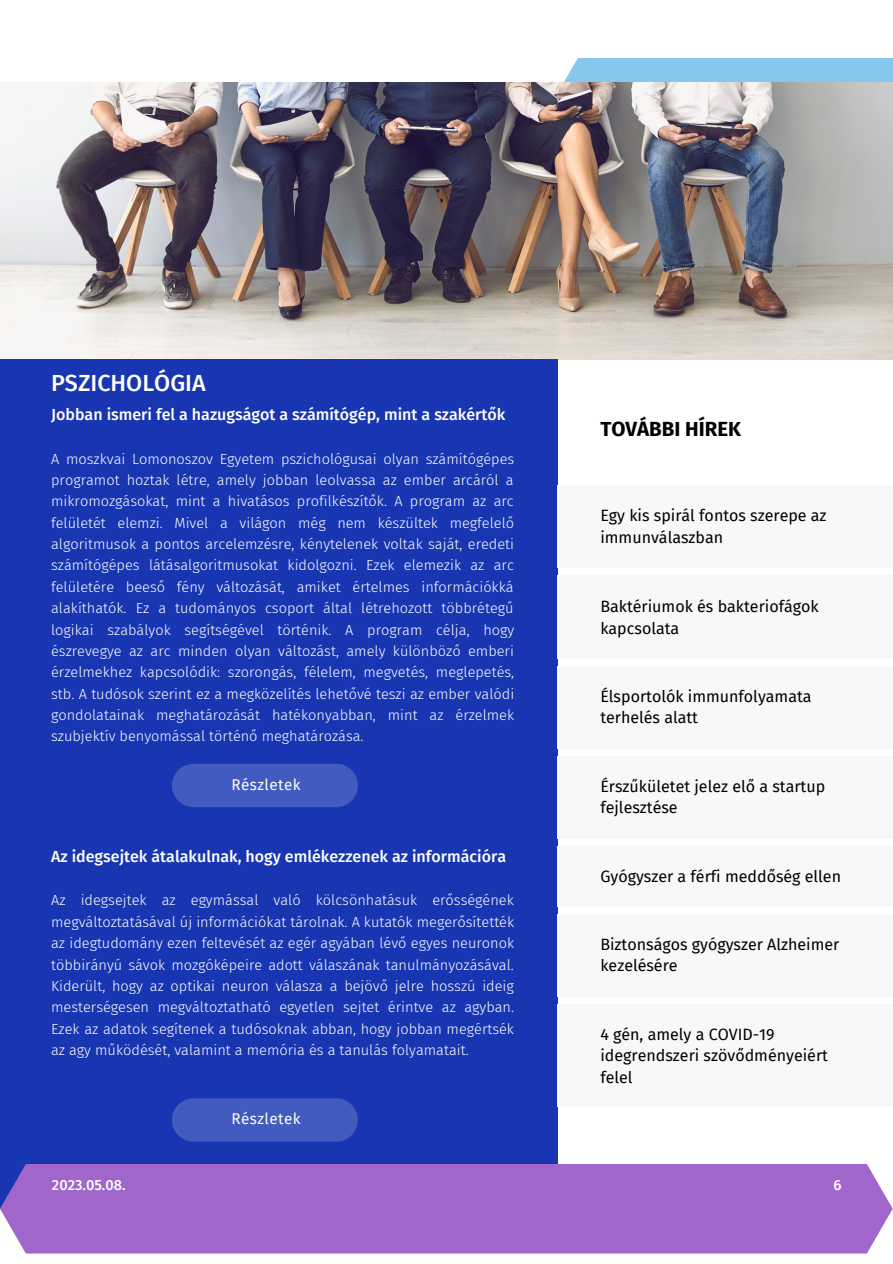
<style>
.page{position:relative;width:893px;height:1264px;background:#fff}
.page>*{position:absolute;margin:0;border:0;box-sizing:border-box;transform-origin:0 0}
.t1{font:500 23.25px "Fira Sans";color:#fff}
.t2{font:700 20.4px "Fira Sans";color:#000}
.t3{font:16.05px/21.3px "Fira Sans";color:#000}
.t4{font:500 16.05px "Fira Sans";color:#fff}
.t5{font:15.3px "Fira Sans";letter-spacing:.03em;color:#fff}
.t6{font:300 14.55px/21.3px "Fira Sans";color:#fff;text-align:justify}
.t7{font:500 14.55px "Fira Sans";color:#fff}
</style>
<div class="page">
<svg style="left:557px;top:58px;width:335px;height:25px;background:#8dc9ec"></svg>
<img style="left:0;top:83px;width:892px;height:276px">
<div style="left:0;top:359px;width:558px;height:849px;background:#1836b2"></div>
<div style="left:557px;top:486px;width:335px;height:82px;background:#f8f8f8"></div>
<div style="left:557px;top:575px;width:335px;height:83px;background:#f8f8f8"></div>
<div style="left:557px;top:666px;width:335px;height:82px;background:#f8f8f8"></div>
<div style="left:557px;top:756px;width:335px;height:82px;background:#f8f8f8"></div>
<div style="left:0;top:1164px;width:892px;height:89px;background:#a066cb"></div>
<div style="left:172px;top:763px;width:186px;height:44px;background:#425bc0;border-radius:21px"></div>
<div style="left:172px;top:1098px;width:186px;height:43px;background:#425bc0;border-radius:21px"></div>
<div style="left:557px;top:846px;width:335px;height:60px;background:#f8f8f8"></div>
<div style="left:557px;top:914px;width:335px;height:82px;background:#f8f8f8"></div>
<div style="left:557px;top:1004px;width:335px;height:103px;background:#f8f8f8"></div>
<p class="t1" style="left:51px;top:369px;width:156px">PSZICHOLÓGIA</p>
<p class="t4" style="left:51px;top:405px;width:456px">Jobban ismeri fel a hazugságot a számítógép, mint a szakértők</p>
<p class="t6" style="left:51px;top:448px;width:464px">A moszkvai Lomonoszov Egyetem pszichológusai olyan számítógépes programot hoztak létre, amely jobban leolvassa az ember arcáról a mikromozgásokat, mint a hivatásos profilkészítők. A program az arc felületét elemzi. Mivel a világon még nem készültek megfelelő algoritmusok a pontos arcelemzésre, kénytelenek voltak saját, eredeti számítógépes látásalgoritmusokat kidolgozni. Ezek elemezik az arc felületére beeső fény változását, amiket értelmes információkká alakíthatók. Ez a tudományos csoport által létrehozott többrétegű logikai szabályok segítségével történik. A program célja, hogy észrevegye az arc minden olyan változást, amely különböző emberi érzelmekhez kapcsolódik: szorongás, félelem, megvetés, meglepetés, stb. A tudósok szerint ez a megközelítés lehetővé teszi az ember valódi gondolatainak meghatározását hatékonyabban, mint az érzelmek szubjektív benyomással történő meghatározása.</p>
<p class="t5" style="left:231px;top:775px;width:71px">Részletek</p>
<p class="t4" style="left:51px;top:847px;width:456px">Az idegsejtek átalakulnak, hogy emlékezzenek az információra</p>
<p class="t6" style="left:51px;top:889px;width:464px">Az idegsejtek az egymással való kölcsönhatásuk erősségének megváltoztatásával új információkat tárolnak. A kutatók megerősítették az idegtudomány ezen feltevését az egér agyában lévő egyes neuronok többirányú sávok mozgóképeire adott válaszának tanulmányozásával.<br>Kiderült, hogy az optikai neuron válasza a bejövő jelre hosszú ideig mesterségesen megváltoztatható egyetlen sejtet érintve az agyban.<br>Ezek az adatok segítenek a tudósoknak abban, hogy jobban megértsék az agy működését, valamint a memória és a tanulás folyamatait.</p>
<p class="t5" style="left:231px;top:1109px;width:71px">Részletek</p>
<p class="t2" style="left:600px;top:416px;width:142px">TOVÁBBI HÍREK</p>
<p class="t3" style="left:600px;top:505px;width:228px">Egy kis spirál fontos szerepe az immunválaszban</p>
<p class="t3" style="left:600px;top:595px;width:220px;line-height:21.9px">Baktériumok és bakteriofágok kapcsolata</p>
<p class="t3" style="left:600px;top:686px;width:213px">Élsportolók immunfolyamata terhelés alatt</p>
<p class="t3" style="left:600px;top:775px;width:226px">Érszűkületet jelez elő a startup fejlesztése</p>
<p class="t3" style="left:600px;top:865px;width:242px">Gyógyszer a férfi meddőség ellen</p>
<p class="t3" style="left:600px;top:934px;width:240px">Biztonságos gyógyszer Alzheimer kezelésére</p>
<p class="t3" style="left:600px;top:1023px;width:229px">4 gén, amely a COVID-19 idegrendszeri szövődményeiért felel</p>
<p class="t7" style="left:52px;top:1176px;width:75px">2023.05.08.</p>
<p class="t7" style="left:833px;top:1176px;width:10px">6</p>
</div>
